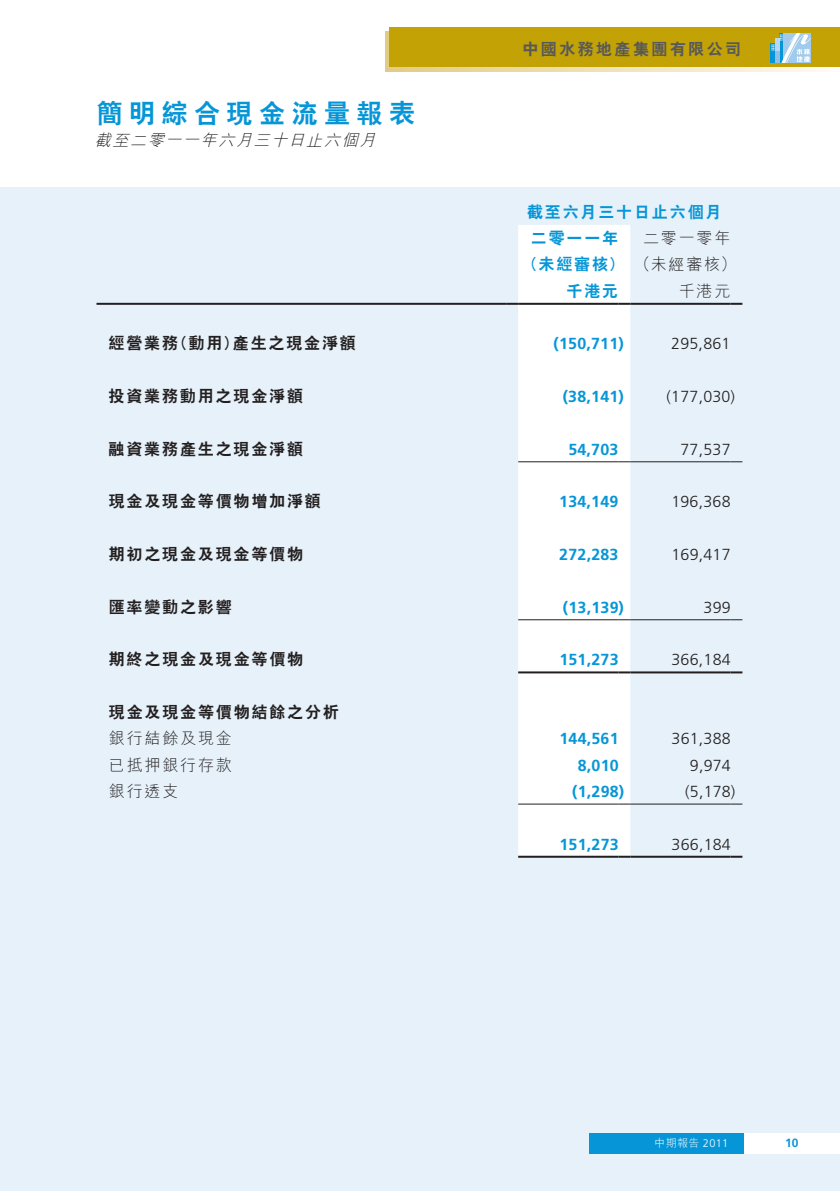
<style>
.page{position:relative;width:840px;height:1191px;background:#fff}
.page>*{position:absolute;margin:0;border:0;box-sizing:border-box;transform-origin:0 0}
.t1{font:800 26px "C Hei 2 HK";letter-spacing:.25em;color:#0696d7}
.t2{font:800 16px "C Hei 2 HK";letter-spacing:.115em;color:#231f20}
.t3{font:700 16px "Frutiger LT Std";letter-spacing:.015em;color:#0696d7}
.t4{font:300 16px "Frutiger LT Std";letter-spacing:.015em;color:#231f20}
.t5{font:800 16px/26.4px "C Hei 2 HK";letter-spacing:.115em;color:#0696d7}
.t6{font:300 16px "M Hei HK";letter-spacing:.115em;color:#231f20}
.t7{font:italic 300 16px "M Hei HK";color:#231f20}
.t8{font:800 16px "C Hei 2 HK";letter-spacing:.15em;color:#57585a}
.t9{font:700 12px "Frutiger LT Std";color:#0696d7}
.t10{font:300 11px "M Hei HK";color:#fff}
.s1{font-family:"M Hei HK";font-weight:300;color:#231f20}
.s2{font-family:"Frutiger LT Std"}
</style>
<div class="page">
<div style="left:0;top:187px;width:839px;height:1004px;background:#e6f1f9"></div>
<div style="left:385px;top:32px;width:454px;height:39px;background:linear-gradient(to right,#e1cb83,#fcfbf4)"></div>
<div style="left:389px;top:28px;width:450px;height:39px;background:#c2a205"></div>
<div style="left:770px;top:43px;width:9px;height:20px;background:#0696d7"></div>
<svg style="left:771px;top:33px;width:39px;height:30px"></svg>
<div style="left:743px;top:1133px;width:96px;height:20px;background:#fff"></div>
<div style="left:588px;top:1133px;width:155px;height:20px;background:#0696d7"></div>
<div style="left:518px;top:225px;width:112px;height:630px;background:#fff"></div>
<hr style="left:96px;top:303px;width:410px;height:2px;background:#231f20">
<svg style="left:506px;top:303px;width:12px;height:2px"></svg>
<hr style="left:518px;top:303px;width:100px;height:2px;background:#231f20">
<svg style="left:618px;top:303px;width:12px;height:2px"></svg>
<hr style="left:630px;top:303px;width:100px;height:2px;background:#231f20">
<svg style="left:730px;top:303px;width:12px;height:2px"></svg>
<hr style="left:518px;top:671px;width:100px;height:2px;background:#231f20">
<svg style="left:618px;top:671px;width:12px;height:2px"></svg>
<hr style="left:630px;top:671px;width:100px;height:2px;background:#231f20">
<svg style="left:730px;top:671px;width:12px;height:2px"></svg>
<hr style="left:518px;top:855px;width:100px;height:2px;background:#231f20">
<svg style="left:618px;top:855px;width:12px;height:2px"></svg>
<hr style="left:630px;top:855px;width:100px;height:2px;background:#231f20">
<svg style="left:730px;top:855px;width:12px;height:2px"></svg>
<hr style="left:518px;top:461px;width:100px;height:1px;background:#231f20">
<svg style="left:618px;top:461px;width:12px;height:1px"></svg>
<hr style="left:630px;top:461px;width:100px;height:1px;background:#231f20">
<svg style="left:730px;top:461px;width:12px;height:1px"></svg>
<hr style="left:518px;top:619px;width:100px;height:1px;background:#231f20">
<svg style="left:618px;top:619px;width:12px;height:1px"></svg>
<hr style="left:630px;top:619px;width:100px;height:1px;background:#231f20">
<svg style="left:730px;top:619px;width:12px;height:1px"></svg>
<hr style="left:518px;top:803px;width:100px;height:1px;background:#231f20">
<svg style="left:618px;top:803px;width:12px;height:1px"></svg>
<hr style="left:630px;top:803px;width:100px;height:1px;background:#231f20">
<svg style="left:730px;top:803px;width:12px;height:1px"></svg>
<p class="t8" style="left:522px;top:38px;width:220px">中國水務地產集團有限公司</p>
<h1 class="t1" style="left:96px;top:96px;width:320px">簡明綜合現金流量報表</h1>
<p class="t7" style="left:95px;top:129px;width:287px">截至二零一一年六月三十日止六個月</p>
<p class="t5" style="left:526px;top:199px;width:196px">截至六月三十日止六個月</p>
<p class="t6" style="left:642px;top:227px;width:89px">二零一零年</p>
<p class="t5" style="left:522px;top:225px;width:215px;text-indent:9px">二零一一年<br>（未經審核） <span class="s1">（未經審核(</span></p>
<p class="t6" style="left:678px;top:280px;width:53px">千港元</p>
<p class="t5" style="left:566px;top:278px;width:53px">千港元</p>
<p class="t2" style="left:233px;top:333px;width:124px">產生之現金淨額</p>
<p class="t2" style="left:172px;top:333px;width:68px">（動用）</p>
<p class="t2" style="left:108px;top:333px;width:71px">經營業務</p>
<p class="t3" style="left:553px;top:334px;width:72px">)150,711(</p>
<p class="t4" style="left:671px;top:335px;width:61px">295,861</p>
<p class="t2" style="left:108px;top:385px;width:196px">投資業務動用之現金淨額</p>
<p class="t3" style="left:562px;top:387px;width:62px">)38,141(</p>
<p class="t4" style="left:666px;top:387px;width:70px">)177,030(</p>
<p class="t2" style="left:109px;top:438px;width:196px">融資業務產生之現金淨額</p>
<p class="t3" style="left:568px;top:440px;width:52px">54,703</p>
<p class="t4" style="left:680px;top:440px;width:52px">77,537</p>
<p class="t2" style="left:109px;top:491px;width:214px">現金及現金等價物增加淨額</p>
<p class="t3" style="left:559px;top:492px;width:61px">134,149</p>
<p class="t4" style="left:671px;top:493px;width:61px">196,368</p>
<p class="t2" style="left:109px;top:543px;width:196px">期初之現金及現金等價物</p>
<p class="t3" style="left:559px;top:545px;width:61px">272,283</p>
<p class="t4" style="left:671px;top:545px;width:61px">169,417</p>
<p class="t2" style="left:109px;top:596px;width:124px">匯率變動之影響</p>
<p class="t3" style="left:562px;top:598px;width:62px">)13,139(</p>
<p class="t4" style="left:703px;top:598px;width:29px">399</p>
<p class="t2" style="left:109px;top:649px;width:196px">期終之現金及現金等價物</p>
<p class="t2" style="left:109px;top:701px;width:231px">現金及現金等價物結餘之分析</p>
<p class="t3" style="left:559px;top:650px;width:61px">151,273</p>
<p class="t4" style="left:671px;top:651px;width:61px">366,184</p>
<p class="t6" style="left:109px;top:727px;width:124px">銀行結餘及現金</p>
<p class="t3" style="left:559px;top:729px;width:61px">144,561</p>
<p class="t4" style="left:671px;top:730px;width:61px">361,388</p>
<p class="t6" style="left:109px;top:753px;width:124px">已抵押銀行存款</p>
<p class="t3" style="left:577px;top:755px;width:42px">8,010</p>
<p class="t4" style="left:689px;top:756px;width:42px">9,974</p>
<p class="t6" style="left:109px;top:780px;width:71px">銀行透支</p>
<p class="t3" style="left:572px;top:782px;width:53px">)1,298(</p>
<p class="t4" style="left:684px;top:782px;width:52px">)5,178(</p>
<p class="t3" style="left:559px;top:834px;width:61px">151,273</p>
<p class="t4" style="left:671px;top:835px;width:61px">366,184</p>
<p class="t10" style="left:654px;top:1134px;width:75px">中期報告 <span class="s2">2011</span></p>
<p class="t9" style="left:784px;top:1136px;width:15px">10</p>
</div>
